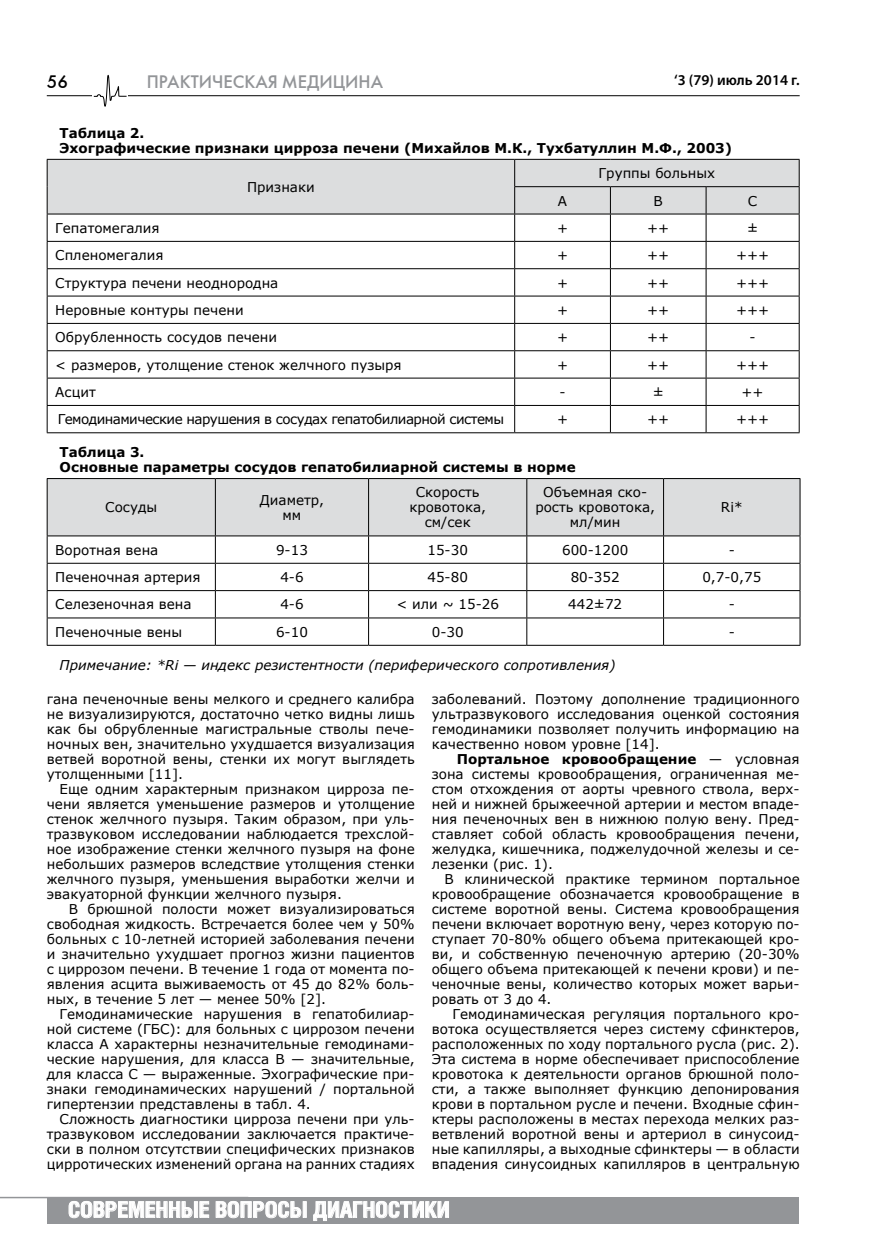
<style>
.page{position:relative;width:872px;height:1255px;background:#fff}
.page>*{position:absolute;margin:0;border:0;box-sizing:border-box;transform-origin:0 0}
.t1{font:700 21.75px "Helios Cond";color:#fff;scale:1.05 1}
.t2{font:18px "Futuris C";color:#939598}
.t3{font:18px "Futuris C";color:#000}
.t4{font:600 15px "Myriad Pro";color:#000}
.t5{font:13.5px/15px "Verdana";color:#000;text-align:justify}
.t6{font:700 13.5px/15px "Verdana";color:#000}
.t7{font:italic 13.5px "Verdana";color:#000}
.t8{font:13.5px "Verdana";letter-spacing:-.04em;color:#000}
.s1{font-weight:700}
</style>
<div class="page">
<hr style="left:47px;top:95px;width:752px;height:1px;background:#000">
<div style="left:47px;top:1196px;width:751px;height:27px;background:#939598"></div>
<svg style="left:69px;top:1201px;width:140px;height:16px"></svg>
<svg style="left:216px;top:1201px;width:91px;height:16px"></svg>
<svg style="left:313px;top:1201px;width:136px;height:19px"></svg>
<hr style="left:0;top:1196px;width:248px;height:2px;background:#939598">
<div style="left:93px;top:74px;width:35px;height:33px;background:#fff"></div>
<svg style="left:93px;top:74px;width:34px;height:33px"></svg>
<hr style="left:47px;top:432px;width:467px;height:1px;background:#000">
<hr style="left:514px;top:432px;width:96px;height:1px;background:#000">
<hr style="left:610px;top:432px;width:96px;height:1px;background:#000">
<hr style="left:706px;top:432px;width:93px;height:1px;background:#000">
<svg style="left:47px;top:159px;width:753px;height:273px"></svg>
<hr style="left:514px;top:214px;width:96px;height:1px;background:#000">
<hr style="left:610px;top:214px;width:96px;height:1px;background:#000">
<hr style="left:706px;top:214px;width:93px;height:1px;background:#000">
<svg style="left:47px;top:478px;width:753px;height:167px"></svg>
<hr style="left:47px;top:645px;width:168px;height:1px;background:#000">
<hr style="left:215px;top:645px;width:153px;height:1px;background:#000">
<hr style="left:368px;top:645px;width:159px;height:1px;background:#000">
<hr style="left:527px;top:645px;width:136px;height:1px;background:#000">
<hr style="left:663px;top:645px;width:137px;height:1px;background:#000">
<h2 class="t3" style="left:47px;top:71px;width:23px">56</h2>
<h2 class="t2" style="left:147px;top:71px;width:238px">ПРАКТИЧЕСКАЯ МЕДИЦИНА</h2>
<p class="t6" style="left:60px;top:125px;width:674px">Таблица 2.<br>Эхографические признаки цирроза печени (Михайлов М.К., Тухбатуллин М.Ф., 2003)</p>
<p class="t5" style="left:247px;top:179px;width:69px">Признаки</p>
<p class="t4" style="left:674px;top:71px;width:127px">‘3 (79) июль 2014 г.</p>
<p class="t5" style="left:598px;top:166px;width:118px">Группы больных</p>
<p class="t5" style="left:558px;top:193px;width:11px">А</p>
<p class="t5" style="left:653px;top:193px;width:11px">В</p>
<p class="t5" style="left:748px;top:193px;width:11px">С</p>
<p class="t5" style="left:55px;top:220px;width:106px">Гепатомегалия</p>
<p class="t5" style="left:557px;top:220px;width:13px">+</p>
<p class="t5" style="left:647px;top:220px;width:24px">++</p>
<p class="t5" style="left:747px;top:220px;width:13px">±</p>
<p class="t5" style="left:55px;top:248px;width:110px">Спленомегалия</p>
<p class="t5" style="left:557px;top:248px;width:13px">+</p>
<p class="t5" style="left:647px;top:248px;width:24px">++</p>
<p class="t5" style="left:736px;top:248px;width:35px">+++</p>
<p class="t5" style="left:55px;top:275px;width:225px">Структура печени неоднородна</p>
<p class="t5" style="left:557px;top:275px;width:13px">+</p>
<p class="t5" style="left:647px;top:275px;width:24px">++</p>
<p class="t5" style="left:736px;top:275px;width:35px">+++</p>
<p class="t5" style="left:55px;top:302px;width:190px">Неровные контуры печени</p>
<p class="t5" style="left:557px;top:302px;width:13px">+</p>
<p class="t5" style="left:647px;top:302px;width:24px">++</p>
<p class="t5" style="left:736px;top:302px;width:35px">+++</p>
<p class="t5" style="left:55px;top:330px;width:223px">Обрубленность сосудов печени</p>
<p class="t5" style="left:557px;top:330px;width:13px">+</p>
<p class="t5" style="left:647px;top:330px;width:24px">++</p>
<p class="t5" style="left:749px;top:330px;width:8px">-</p>
<p class="t5" style="left:55px;top:357px;width:348px">&lt; размеров, утолщение стенок желчного пузыря</p>
<p class="t5" style="left:557px;top:357px;width:13px">+</p>
<p class="t5" style="left:647px;top:357px;width:24px">++</p>
<p class="t5" style="left:736px;top:357px;width:35px">+++</p>
<p class="t5" style="left:55px;top:384px;width:42px">Асцит</p>
<p class="t5" style="left:559px;top:384px;width:8px">-</p>
<p class="t5" style="left:652px;top:384px;width:13px">±</p>
<p class="t5" style="left:741px;top:384px;width:24px">++</p>
<p class="t8" style="left:58px;top:410px;width:448px">Гемодинамические нарушения в сосудах гепатобилиарной системы</p>
<p class="t5" style="left:557px;top:411px;width:13px">+</p>
<p class="t5" style="left:647px;top:411px;width:24px">++</p>
<p class="t5" style="left:736px;top:411px;width:35px">+++</p>
<p class="t6" style="left:60px;top:444px;width:517px">Таблица 3.<br>Основные параметры сосудов гепатобилиарной системы в норме</p>
<p class="t5" style="left:105px;top:500px;width:53px">Сосуды</p>
<p class="t5" style="left:260px;top:492px;width:66px;text-align:center">Диаметр, мм</p>
<p class="t5" style="left:409px;top:485px;width:78px;text-align:center">Скорость кровотока, см/сек</p>
<p class="t5" style="left:535px;top:485px;width:121px;text-align:center">Объемная ско&shy;рость кровотока, мл/мин</p>
<p class="t5" style="left:721px;top:500px;width:23px">Ri*</p>
<p class="t5" style="left:55px;top:542px;width:105px">Воротная вена</p>
<p class="t5" style="left:276px;top:542px;width:33px">9-13</p>
<p class="t5" style="left:427px;top:542px;width:42px">15-30</p>
<p class="t5" style="left:562px;top:542px;width:68px">600-1200</p>
<p class="t5" style="left:728px;top:542px;width:8px">-</p>
<p class="t5" style="left:55px;top:569px;width:147px">Печеночная артерия</p>
<p class="t5" style="left:280px;top:569px;width:25px">4-6</p>
<p class="t5" style="left:427px;top:569px;width:42px">45-80</p>
<p class="t5" style="left:570px;top:569px;width:51px">80-352</p>
<p class="t5" style="left:702px;top:569px;width:60px">0,7-0,75</p>
<p class="t5" style="left:55px;top:597px;width:138px">Селезеночная вена</p>
<p class="t5" style="left:280px;top:597px;width:25px">4-6</p>
<p class="t5" style="left:396px;top:597px;width:104px">&lt; или ~ 15-26</p>
<p class="t5" style="left:568px;top:597px;width:55px">442±72</p>
<p class="t5" style="left:728px;top:597px;width:8px">-</p>
<p class="t5" style="left:55px;top:624px;width:128px">Печеночные вены</p>
<p class="t5" style="left:276px;top:624px;width:33px">6-10</p>
<p class="t5" style="left:432px;top:624px;width:33px">0-30</p>
<p class="t5" style="left:728px;top:624px;width:8px">-</p>
<p class="t7" style="left:60px;top:655px;width:557px">Примечание: *Ri — индекс резистентности (периферического сопротивления)</p>
<p class="t5" style="left:47px;top:691px;width:369px">гана печеночные вены мелкого и среднего калибра не визуализируются, достаточно четко видны лишь как бы обрубленные магистральные стволы пече&shy;ночных вен, значительно ухудшается визуализация ветвей воротной вены, стенки их могут выглядеть утолщенными [11].</p>
<p class="t5" style="left:47px;top:781px;width:369px;text-indent:13px">Еще одним характерным признаком цирроза пе&shy;чени является уменьшение размеров и утолщение стенок желчного пузыря. Таким образом, при уль&shy;тразвуковом исследовании наблюдается трехслой&shy;ное изображение стенки желчного пузыря на фоне небольших размеров вследствие утолщения стенки желчного пузыря, уменьшения выработки желчи и эвакуаторной функции желчного пузыря.</p>
<p class="t5" style="left:47px;top:901px;width:369px;text-indent:22px">В брюшной полости может визуализироваться свободная жидкость. Встречается более чем у 50% больных с 10-летней историей заболевания печени и значительно ухудшает прогноз жизни пациентов с циррозом печени. В течение 1 года от момента по&shy;явления асцита выживаемость от 45 до 82% боль&shy;ных, в течение 5 лет — менее 50% [2].</p>
<p class="t5" style="left:47px;top:1006px;width:369px;text-indent:13px">Гемодинамические нарушения в гепатобилиар&shy;ной системе (ГБС): для больных с циррозом печени класса А характерны незначительные гемодинами&shy;ческие нарушения, для класса В — значительные, для класса С — выраженные. Эхографические при&shy;знаки гемодинамических нарушений / портальной гипертензии представлены в табл. 4.</p>
<p class="t5" style="left:47px;top:1111px;width:369px;text-indent:13px">Сложность диагностики цирроза печени при уль&shy;тразвуковом исследовании заключается практиче&shy;ски в полном отсутствии специфических признаков цирротических изменений органа на ранних стадиях</p>
<p class="t5" style="left:432px;top:691px;width:369px">заболеваний. Поэтому дополнение традиционного ультразвукового исследования оценкой состояния гемодинамики позволяет получить информацию на качественно новом уровне [14].</p>
<p class="t5" style="left:432px;top:751px;width:369px;text-indent:25px"><span class="s1">Портальное кровообращение</span> — условная зона системы кровообращения, ограниченная ме&shy;стом отхождения от аорты чревного ствола, верх&shy;ней и нижней брыжеечной артерии и местом впаде&shy;ния печеночных вен в нижнюю полую вену. Пред&shy;ставляет собой область кровообращения печени, желудка, кишечника, поджелудочной железы и се&shy;лезенки (рис. 1).</p>
<p class="t5" style="left:432px;top:871px;width:369px;text-indent:13px">В клинической практике термином портальное кровообращение обозначается кровообращение в системе воротной вены. Система кровообращения печени включает воротную вену, через которую по&shy;ступает 70-80% общего объема притекающей кро&shy;ви, и собственную печеночную артерию (20-30% общего объема притекающей к печени крови) и пе&shy;ченочные вены, количество которых может варьи&shy;ровать от 3 до 4.</p>
<p class="t5" style="left:432px;top:1006px;width:369px;text-indent:21px">Гемодинамическая регуляция портального кро&shy;вотока осуществляется через систему сфинктеров, расположенных по ходу портального русла (рис. 2).<br>Эта система в норме обеспечивает приспособление кровотока к деятельности органов брюшной поло&shy;сти, а также выполняет функцию депонирования крови в портальном русле и печени. Входные сфин&shy;ктеры расположены в местах перехода мелких раз&shy;ветвлений воротной вены и артериол в синусоид&shy;ные капилляры, а выходные сфинктеры — в области впадения синусоидных капилляров в центральную</p>
<h1 class="t1" style="left:68px;top:1196px;width:365px">Современные вопросы диагностики</h1>
</div>
